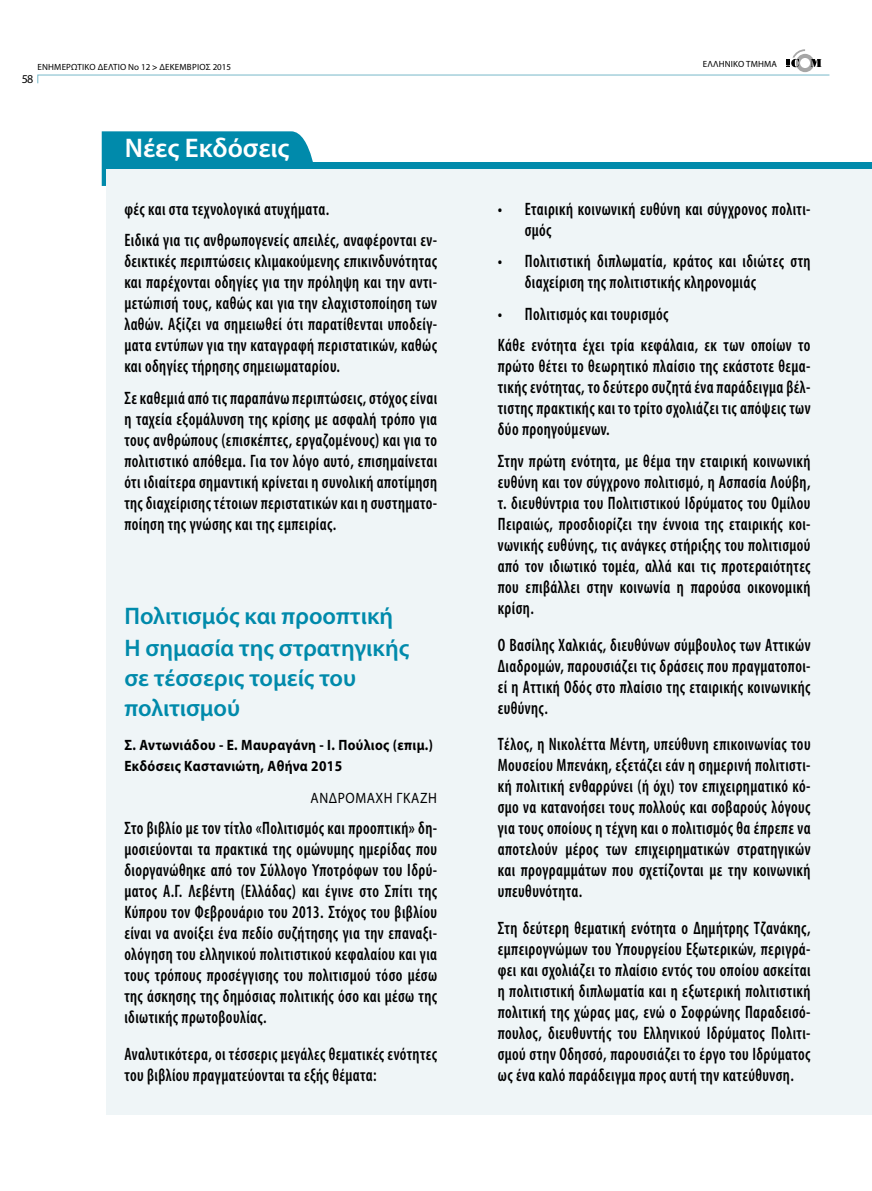
<style>
.page{position:relative;width:872px;height:1191px;background:#fff}
.page>*{position:absolute;margin:0;border:0;box-sizing:border-box;transform-origin:0 0}
.t1{font:600 27px "Myriad Pro";color:#fff}
.t2{font:600 24px/30.5px "Myriad Pro";color:#008aab}
.t3{font:600 condensed 18px/21px "Myriad Pro";letter-spacing:.025em;color:#000;text-align:justify;scale:.9 1}
.t4{font:700 15px/21px "Myriad Pro";letter-spacing:.025em;color:#000;scale:.9 1}
.t5{font:15px "Myriad Pro";letter-spacing:.045em;color:#000;scale:.9 1}
.t6{font:12px "Myriad Pro";color:#000}
.t7{font:9px "Myriad Pro";letter-spacing:.02em;color:#000}
.s1{font-weight:600}
</style>
<div class="page">
<svg style="left:37px;top:49px;width:793px;height:35px"></svg>
<div style="left:106px;top:163px;width:766px;height:23px;background:#008aab"></div>
<div style="left:102px;top:131px;width:215px;height:55px;background:#008aab"></div>
<div style="left:106px;top:169px;width:766px;height:945px;background:#eff5f7"></div>
<p class="t7" style="left:38px;top:62px;width:195px">ενημερωτικο δελτιο Νο 12 <span class="s1">&gt;</span> δεκεμβριος 2015</p>
<p class="t7" style="left:703px;top:59px;width:76px">ΕΛΛΗΝΙΚΟ ΤΜΗΜΑ</p>
<p class="t6" style="left:22px;top:72px;width:13px">58</p>
<h1 class="t1" style="left:125px;top:131px;width:166px">Νέες Εκδόσεις</h1>
<p class="t3" style="left:124px;top:193px;width:349px;line-height:31.5px">φές και στα τεχνολογικά ατυχήματα.<br>Ειδικά για τις ανθρωπογενείς απειλές, αναφέρονται εν-</p>
<p class="t3" style="left:124px;top:250px;width:349px">δεικτικές περιπτώσεις κλιμακούμενης επικινδυνότητας και παρέχονται οδηγίες για την πρόληψη και την αντι&shy;μετώπισή τους, καθώς και για την ελαχιστοποίηση των λαθών. Αξίζει να σημειωθεί ότι παρατίθενται υποδείγ&shy;ματα εντύπων για την καταγραφή περιστατικών, καθώς και οδηγίες τήρησης σημειωματαρίου.</p>
<p class="t3" style="left:124px;top:387px;width:349px">Σε καθεμιά από τις παραπάνω περιπτώσεις, στόχος είναι η ταχεία εξομάλυνση της κρίσης με ασφαλή τρόπο για τους ανθρώπους (επισκέπτες, εργαζομένους) και για το πολιτιστικό απόθεμα. Για τον λόγο αυτό, επισημαίνεται ότι ιδιαίτερα σημαντική κρίνεται η συνολική αποτίμηση της διαχείρισης τέτοιων περιστατικών και η συστηματο&shy;ποίηση της γνώσης και της εμπειρίας.</p>
<h2 class="t2" style="left:124px;top:600px;width:286px">Πολιτισμός και προοπτική<br>Η σημασία της στρατηγικής σε τέσσερις τομείς του πολιτισμού</h2>
<p class="t4" style="left:124px;top:734px;width:344px">Σ. Αντωνιάδου - Ε. Μαυραγάνη - Ι. Πούλιος (επιμ.)<br>Εκδόσεις Καστανιώτη, Αθήνα 2015</p>
<p class="t5" style="left:310px;top:788px;width:142px">ΑΝΔΡΟΜΑΧΗ ΓΚΑΖΗ</p>
<p class="t3" style="left:124px;top:817px;width:349px">Στο βιβλίο με τον τίτλο «Πολιτισμός και προοπτική» δη&shy;μοσιεύονται τα πρακτικά της ομώνυμης ημερίδας που διοργανώθηκε από τον Σύλλογο Υποτρόφων του Ιδρύ&shy;ματος Α.Γ. Λεβέντη (Ελλάδας) και έγινε στο Σπίτι της Κύπρου τον Φεβρουάριο του 2013. Στόχος του βιβλίου είναι να ανοίξει ένα πεδίο συζήτησης για την επαναξι&shy;ολόγηση του ελληνικού πολιτιστικού κεφαλαίου και για τους τρόπους προσέγγισης του πολιτισμού τόσο μέσω της άσκησης της δημόσιας πολιτικής όσο και μέσω της ιδιωτικής πρωτοβουλίας.</p>
<p class="t3" style="left:124px;top:1043px;width:349px">Αναλυτικότερα, οι τέσσερις μεγάλες θεματικές ενότητες του βιβλίου πραγματεύονται τα εξής θέματα:</p>
<p class="t3" style="left:525px;top:198px;width:319px;text-indent:-27px">• Εταιρική κοινωνική ευθύνη και σύγχρονος πολιτι&shy;σμός</p>
<p class="t3" style="left:525px;top:250px;width:319px;text-indent:-27px">• Πολιτιστική διπλωματία, κράτος και ιδιώτες στη διαχείριση της πολιτιστικής κληρονομιάς</p>
<p class="t3" style="left:498px;top:298px;width:349px;line-height:31.5px">• Πολιτισμός και τουρισμός<br>Κάθε ενότητα έχει τρία κεφάλαια, εκ των οποίων το</p>
<p class="t3" style="left:498px;top:355px;width:349px">πρώτο θέτει το θεωρητικό πλαίσιο της εκάστοτε θεμα&shy;τικής ενότητας, το δεύτερο συζητά ένα παράδειγμα βέλ&shy;τιστης πρακτικής και το τρίτο σχολιάζει τις απόψεις των δύο προηγούμενων.</p>
<p class="t3" style="left:498px;top:450px;width:349px">Στην πρώτη ενότητα, με θέμα την εταιρική κοινωνική ευθύνη και τον σύγχρονο πολιτισμό, η Ασπασία Λούβη, τ. διευθύντρια του Πολιτιστικού Ιδρύματος του Ομίλου Πειραιώς, προσδιορίζει την έννοια της εταιρικής κοι&shy;νωνικής ευθύνης, τις ανάγκες στήριξης του πολιτισμού από τον ιδιωτικό τομέα, αλλά και τις προτεραιότητες που επιβάλλει στην κοινωνία η παρούσα οικονομική κρίση.</p>
<p class="t3" style="left:498px;top:634px;width:349px">Ο Βασίλης Χαλκιάς, διευθύνων σύμβουλος των Αττικών Διαδρομών, παρουσιάζει τις δράσεις που πραγματοποι&shy;εί η Αττική Οδός στο πλαίσιο της εταιρικής κοινωνικής ευθύνης.</p>
<p class="t3" style="left:498px;top:733px;width:349px">Τέλος, η Νικολέττα Μέντη, υπεύθυνη επικοινωνίας του Μουσείου Μπενάκη, εξετάζει εάν η σημερινή πολιτιστι&shy;κή πολιτική ενθαρρύνει (ή όχι) τον επιχειρηματικό κό&shy;σμο να κατανοήσει τους πολλούς και σοβαρούς λόγους για τους οποίους η τέχνη και ο πολιτισμός θα έπρεπε να αποτελούν μέρος των επιχειρηματικών στρατηγικών και προγραμμάτων που σχετίζονται με την κοινωνική υπευθυνότητα.</p>
<p class="t3" style="left:498px;top:917px;width:349px">Στη δεύτερη θεματική ενότητα ο Δημήτρης Τζανάκης, εμπειρογνώμων του Υπουργείου Εξωτερικών, περιγρά&shy;φει και σχολιάζει το πλαίσιο εντός του οποίου ασκείται η πολιτιστική διπλωματία και η εξωτερική πολιτιστική πολιτική της χώρας μας, ενώ ο Σοφρώνης Παραδεισό&shy;πουλος, διευθυντής του Ελληνικού Ιδρύματος Πολιτι&shy;σμού στην Οδησσό, παρουσιάζει το έργο του Ιδρύματος ως ένα καλό παράδειγμα προς αυτή την κατεύθυνση.</p>
</div>
